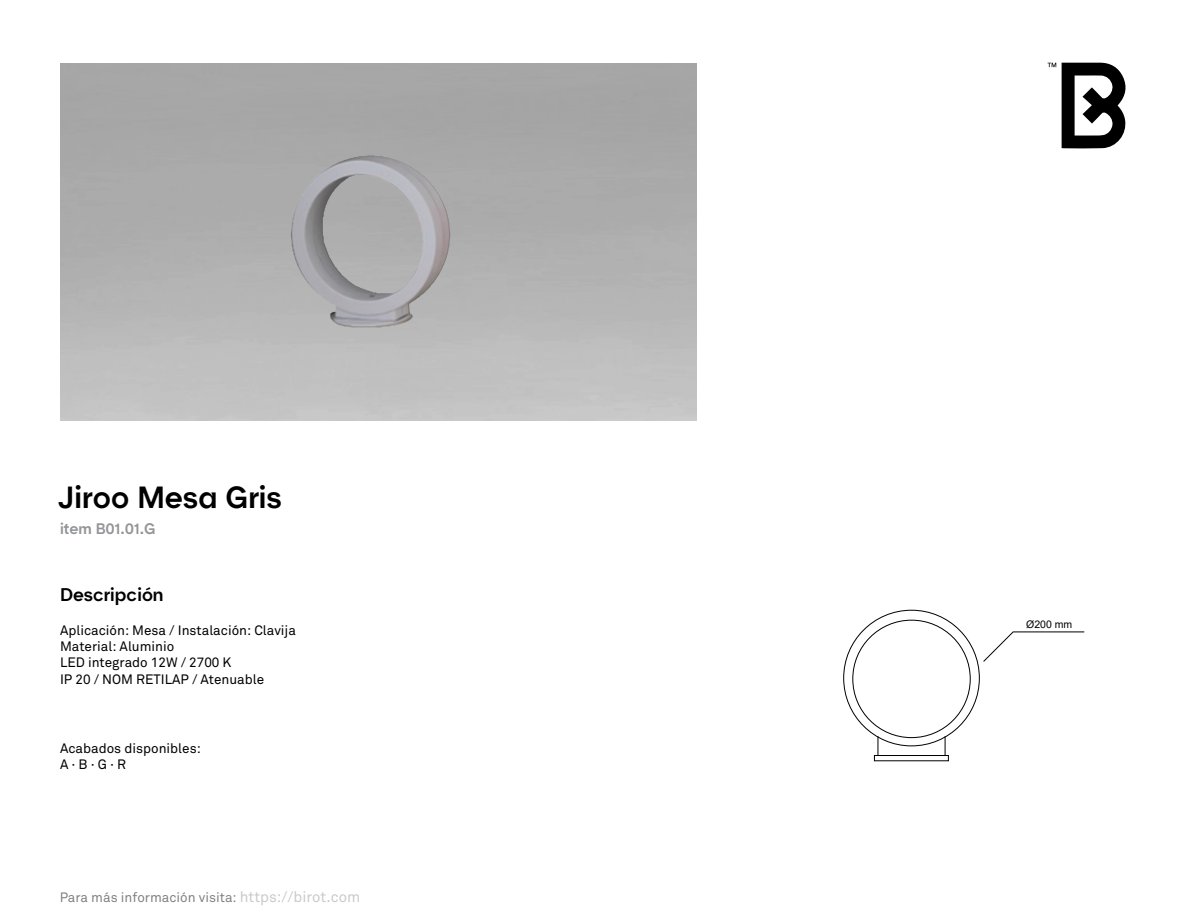
<style>
.page{position:relative;width:1188px;height:918px;background:#fff}
.page>*{position:absolute;margin:0;border:0;box-sizing:border-box;transform-origin:0 0}
.t1{font:500 30px "Hotel";color:#000}
.t2{font:500 18px "Hotel";color:#000}
.t3{font:500 15px "Hotel";color:#939598}
.t4{font:13.5px/16.2px "Akkurat";color:#000}
.t5{font:10.5px "Arial";color:#000}
.s1{font-size:15px;color:#939598}
</style>
<div class="page">
<svg style="left:1062px;top:63px;width:64px;height:86px"></svg>
<svg style="left:1048px;top:63px;width:8px;height:4px"></svg>
<img style="left:61px;top:63px;width:635px;height:358px">
<div style="left:874px;top:755px;width:75px;height:6px;border:1px solid #000"></div>
<svg style="left:983px;top:632px;width:102px;height:30px"></svg>
<h1 class="t1" style="left:59px;top:479px;width:225px">Jiroo Mesa Gris</h1>
<p class="t3" style="left:60px;top:520px;width:97px">item B01.01.G</p>
<h2 class="t2" style="left:60px;top:583px;width:105px">Descripción</h2>
<p class="t4" style="left:60px;top:623px;width:237px">Aplicación: Mesa / Instalación: Clavija<br>Material: Aluminio<br>LED integrado 12W / 2700 K<br>IP 20 / NOM RETILAP / Atenuable</p>
<p class="t4" style="left:60px;top:741px;width:142px">Acabados disponibles:<br>A · B · G · R</p>
<p class="t4" style="left:59px;top:890px;width:302px">Para más información visita: <span class="s1">https://birot.com</span></p>
<p class="t5" style="left:1026px;top:617px;width:48px">Ø200 mm</p>
</div>
